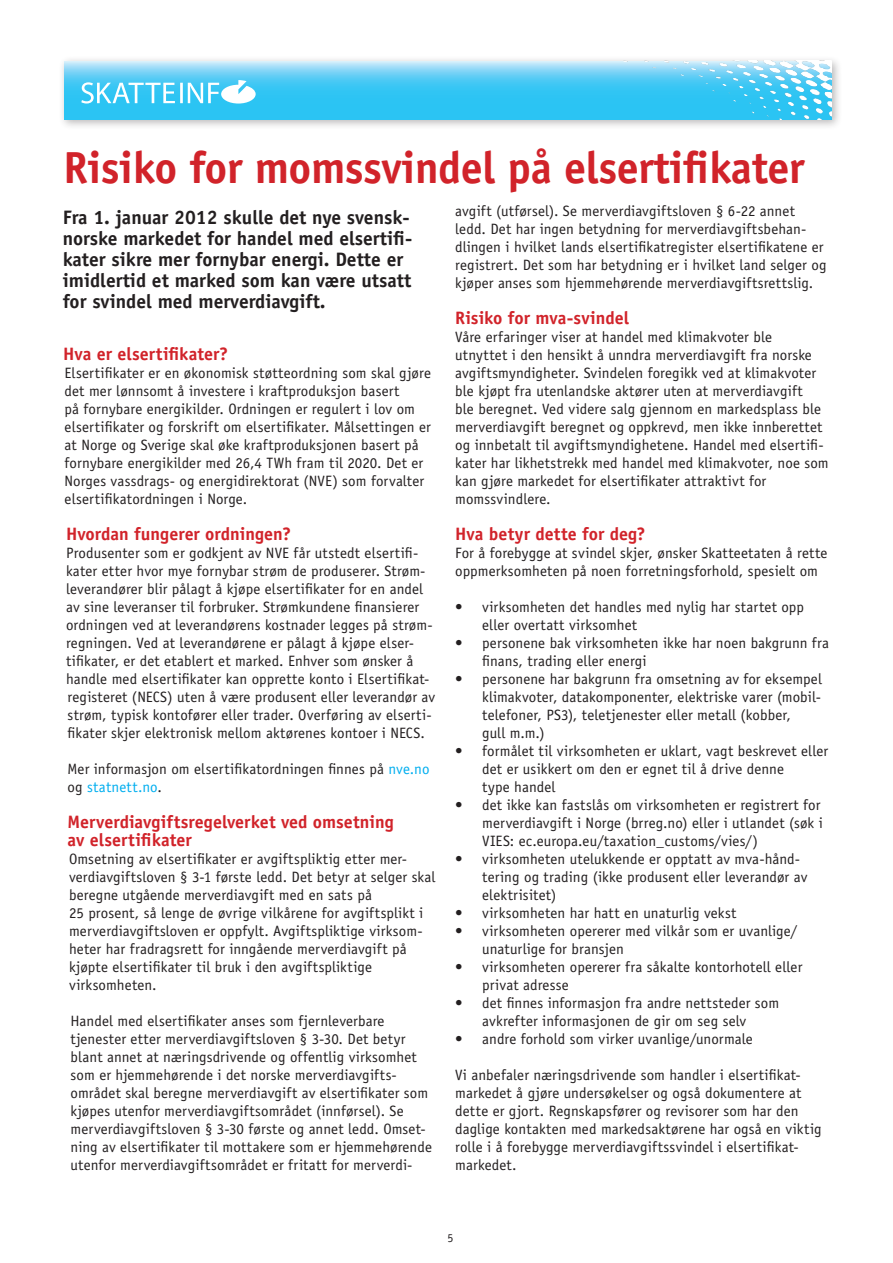
<style>
.page{position:relative;width:893px;height:1263px;background:#fff}
.page>*{position:absolute;margin:0;border:0;box-sizing:border-box;transform-origin:0 0}
.t1{font:700 45px "Officina Sans Std";letter-spacing:-.01em;color:#d1232a}
.Ingress{font:700 19.5px/21px "Officina Sans Std";color:#231f20}
.Brødtekst{font:700 18px/18px "Officina Sans Std";color:#d1232a}
.Brødtekst-2{font:15px/18px "Officina Sans Std";letter-spacing:.005em;color:#231f20}
.t2{font:12px "Officina Sans Std";color:#231f20}
.s1{color:#00aeef}
</style>
<div class="page">
<div style="left:58px;top:55px;width:784px;height:75px;background:#231f20;opacity:.31"></div>
<svg style="left:64px;top:61px;width:768px;height:59px"></svg>
<svg style="left:81px;top:80px;width:175px;height:24px"></svg>
<img style="left:573px;top:61px;width:258px;height:59px">
<p class="t1" style="left:63px;top:139px;width:743px">Risiko for momssvindel på elsertifikater</p>
<p class="Ingress" style="left:63px;top:206px;width:351px">Fra 1. januar 2012 skulle det nye svensk&shy;norske markedet for handel med elsertifi&shy;kater sikre mer fornybar energi. Dette er imidlertid et marked som kan være utsatt for svindel med merverdiavgift.</p>
<p class="Brødtekst-2" style="left:455px;top:202px;width:373px">avgift (utførsel). Se merverdiavgiftsloven § 6-22 annet ledd. Det har ingen betydning for merverdiavgiftsbehan&shy;dlingen i hvilket lands elsertifikatregister elsertifikatene er registrert. Det som har betydning er i hvilket land selger og kjøper anses som hjemmehørende merverdiavgiftsrettslig.</p>
<p class="Brødtekst" style="left:455px;top:309px;width:175px">Risiko for mva-svindel</p>
<p class="Brødtekst-2" style="left:455px;top:328px;width:375px">Våre erfaringer viser at handel med klimakvoter ble<br>utnyttet i den hensikt å unndra merverdiavgift fra norske avgiftsmyndigheter. Svindelen foregikk ved at klimakvoter ble kjøpt fra utenlandske aktører uten at merverdiavgift<br>ble beregnet. Ved videre salg gjennom en markedsplass ble merverdiavgift beregnet og oppkrevd, men ikke innberettet og innbetalt til avgiftsmyndighetene. Handel med elsertifi&shy;kater har likhetstrekk med handel med klimakvoter, noe som kan gjøre markedet for elsertifikater attraktivt for momssvindlere.</p>
<p class="Brødtekst" style="left:455px;top:525px;width:192px">Hva betyr dette for deg?</p>
<p class="Brødtekst-2" style="left:455px;top:544px;width:374px">For å forebygge at svindel skjer, ønsker Skatteetaten å rette oppmerksomheten på noen forretningsforhold, spesielt om</p>
<p class="Brødtekst-2" style="left:482px;top:598px;width:323px;text-indent:-27px">• virksomheten det handles med nylig har startet opp eller overtatt virksomhet</p>
<p class="Brødtekst-2" style="left:482px;top:634px;width:349px;text-indent:-27px">• personene bak virksomheten ikke har noen bakgrunn fra finans, trading eller energi</p>
<p class="Brødtekst-2" style="left:482px;top:670px;width:341px;text-indent:-27px">• personene har bakgrunn fra omsetning av for eksempel klimakvoter, datakomponenter, elektriske varer (mobil&shy;telefoner, PS3), teletjenester eller metall (kobber,<br>gull m.m.)</p>
<p class="Brødtekst-2" style="left:482px;top:742px;width:347px;text-indent:-27px">• formålet til virksomheten er uklart, vagt beskrevet eller det er usikkert om den er egnet til å drive denne<br>type handel</p>
<p class="Brødtekst-2" style="left:482px;top:796px;width:342px;text-indent:-27px">• det ikke kan fastslås om virksomheten er registrert for merverdiavgift i Norge (brreg.no) eller i utlandet (søk i<br>VIES: ec.europa.eu/taxation_customs/vies/)</p>
<p class="Brødtekst-2" style="left:482px;top:850px;width:327px;text-indent:-27px">• virksomheten utelukkende er opptatt av mva-hånd&shy;tering og trading (ikke produsent eller leverandør av elektrisitet)</p>
<p class="Brødtekst-2" style="left:455px;top:904px;width:283px">• virksomheten har hatt en unaturlig vekst</p>
<p class="Brødtekst-2" style="left:482px;top:922px;width:317px;text-indent:-27px">• virksomheten opererer med vilkår som er uvanlige/ unaturlige for bransjen</p>
<p class="Brødtekst-2" style="left:482px;top:958px;width:322px;text-indent:-27px">• virksomheten opererer fra såkalte kontorhotell eller privat adresse</p>
<p class="Brødtekst-2" style="left:455px;top:994px;width:326px;text-align:center">• det finnes informasjon fra andre nettsteder som avkrefter informasjonen de gir om seg selv</p>
<p class="Brødtekst-2" style="left:455px;top:1030px;width:299px">• andre forhold som virker uvanlige/unormale</p>
<p class="Brødtekst-2" style="left:455px;top:1066px;width:368px">Vi anbefaler næringsdrivende som handler i elsertifikat&shy;markedet å gjøre undersøkelser og også dokumentere at dette er gjort. Regnskapsfører og revisorer som har den daglige kontakten med markedsaktørene har også en viktig rolle i å forebygge merverdiavgiftssvindel i elsertifikat&shy;markedet.</p>
<p class="Brødtekst" style="left:63px;top:345px;width:167px">Hva er elsertifikater?</p>
<p class="Brødtekst-2" style="left:65px;top:364px;width:368px">Elsertifikater er en økonomisk støtteordning som skal gjøre det mer lønnsomt å investere i kraftproduksjon basert<br>på fornybare energikilder. Ordningen er regulert i lov om elsertifikater og forskrift om elsertifikater. Målsettingen er at Norge og Sverige skal øke kraftproduksjonen basert på fornybare energikilder med 26,4 TWh fram til 2020. Det er Norges vassdrags- og energidirektorat (NVE) som forvalter elsertifikatordningen i Norge.</p>
<p class="Brødtekst" style="left:66px;top:525px;width:226px">Hvordan fungerer ordningen?</p>
<p class="Brødtekst-2" style="left:66px;top:544px;width:371px">Produsenter som er godkjent av NVE får utstedt elsertifi&shy;kater etter hvor mye fornybar strøm de produserer. Strøm&shy;leverandører blir pålagt å kjøpe elsertifikater for en andel av sine leveranser til forbruker. Strømkundene finansierer ordningen ved at leverandørens kostnader legges på strøm&shy;regningen. Ved at leverandørene er pålagt å kjøpe elser&shy;tifikater, er det etablert et marked. Enhver som ønsker å handle med elsertifikater kan opprette konto i Elsertifikat&shy;registeret (NECS) uten å være produsent eller leverandør av strøm, typisk kontofører eller trader. Overføring av elserti&shy;fikater skjer elektronisk mellom aktørenes kontoer i NECS.</p>
<p class="Brødtekst-2" style="left:68px;top:760px;width:363px">Mer informasjon om elsertifikatordningen finnes på <span class="s1">nve.no </span>og <span class="s1">statnett.no</span>.</p>
<p class="Brødtekst" style="left:68px;top:813px;width:328px">Merverdiavgiftsregelverket ved omsetning av elsertifikater</p>
<p class="Brødtekst-2" style="left:69px;top:850px;width:368px">Omsetning av elsertifikater er avgiftspliktig etter mer&shy;verdiavgiftsloven § 3-1 første ledd. Det betyr at selger skal beregne utgående merverdiavgift med en sats på<br>25 prosent, så lenge de øvrige vilkårene for avgiftsplikt i merverdiavgiftsloven er oppfylt. Avgiftspliktige virksom&shy;heter har fradragsrett for inngående merverdiavgift på kjøpte elsertifikater til bruk i den avgiftspliktige virksomheten.</p>
<p class="Brødtekst-2" style="left:71px;top:1012px;width:363px">Handel med elsertifikater anses som fjernleverbare tjenester etter merverdiavgiftsloven § 3-30. Det betyr blant annet at næringsdrivende og offentlig virksomhet som er hjemmehørende i det norske merverdiavgifts&shy;området skal beregne merverdiavgift av elsertifikater som kjøpes utenfor merverdiavgiftsområdet (innførsel). Se merverdiavgiftsloven § 3-30 første og annet ledd. Omset&shy;ning av elsertifikater til mottakere som er hjemmehørende utenfor merverdiavgiftsområdet er fritatt for merverdi-</p>
<p class="t2" style="left:447px;top:1231px;width:7px">5</p>
</div>
